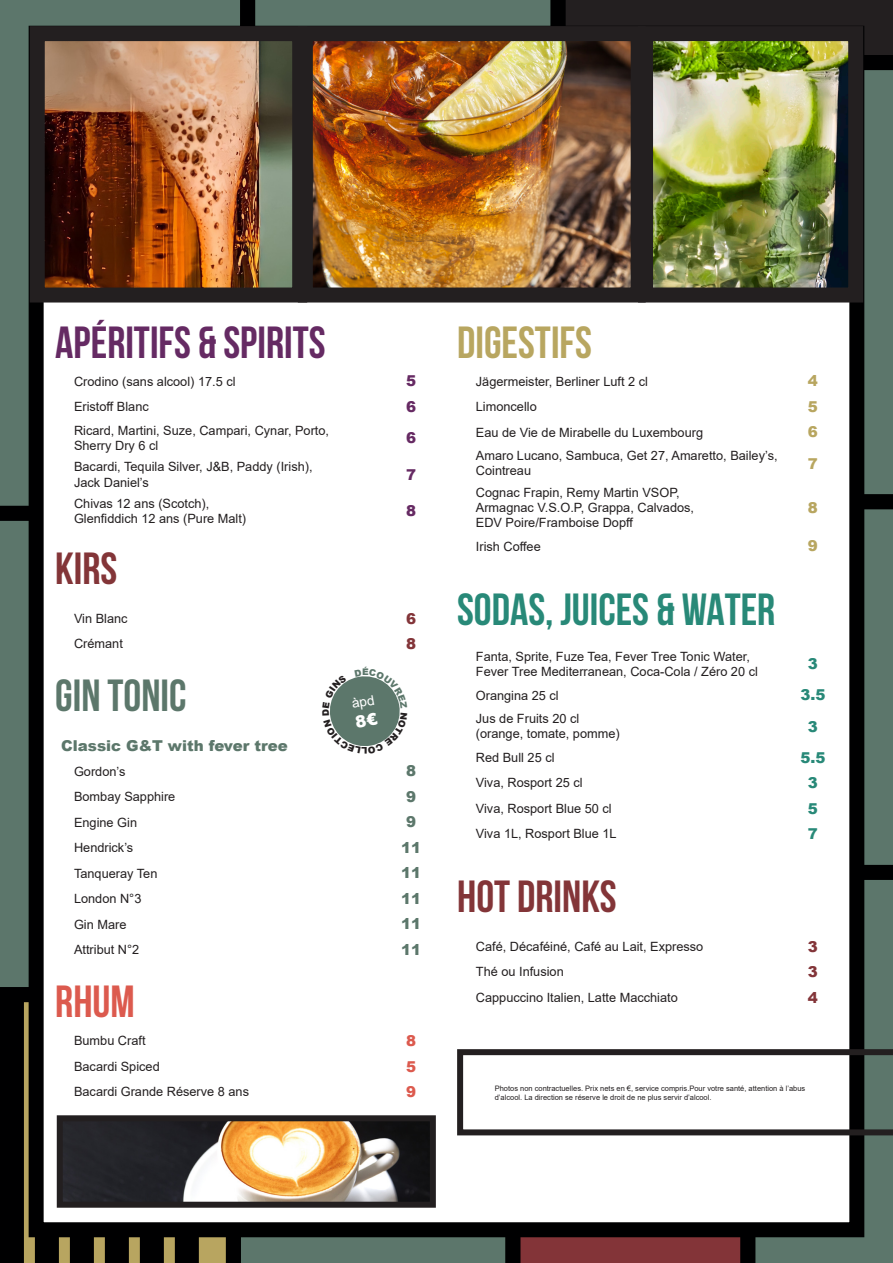
<style>
.page{position:relative;width:893px;height:1263px;background:#fff}
.page>*{position:absolute;margin:0;border:0;box-sizing:border-box;transform-origin:0 0}
.t1{font:700 45px "Bebas Neue";color:#288978}
.t2{font:700 45px "Bebas Neue";color:#652a63}
.t3{font:700 45px "Bebas Neue";color:#833538}
.t4{font:700 45px "Bebas Neue";color:#b8a660}
.t5{font:700 45px "Bebas Neue";color:#5c776b}
.t6{font:700 45px "Bebas Neue";color:#dc5a4e}
.t7{font:900 15px "Arial";color:#5c776b}
.t8{font:900 15px "Arial";color:#288978}
.t9{font:900 15px "Arial";color:#b8a660}
.t10{font:900 15px "Arial";color:#662a63}
.t11{font:900 15px "Arial";color:#833539}
.t12{font:900 15px "Arial";color:#dc5a4e}
.t13{font:12.75px/15.3px "Arial";color:#231f20}
.t14{font:900 9.15px "Arial";color:#5c776b}
.t15{font:900 9.15px "Arial";color:#231f20}
.t16{font:7.5px/9px "Arial";color:#231f20}
</style>
<div class="page">
<div style="left:0;top:0;width:240px;height:506px;background:#5c766b"></div>
<div style="left:0;top:506px;width:29px;height:481px;background:#5c766b"></div>
<svg style="left:240px;top:0;width:653px;height:55px;background:#39423e"></svg>
<div style="left:864px;top:55px;width:29px;height:439px;background:#5c766b"></div>
<svg style="left:864px;top:494px;width:29px;height:371px;background:#576f65"></svg>
<svg style="left:755px;top:865px;width:138px;height:398px;background:#577065"></svg>
<svg style="left:241px;top:1237px;width:514px;height:26px;background:#66514e"></svg>
<svg style="left:0;top:987px;width:241px;height:276px;background:#93844d"></svg>
<div style="left:0;top:995px;width:24px;height:268px;background:#000001"></div>
<div style="left:35px;top:995px;width:24px;height:268px;background:#000001"></div>
<div style="left:70px;top:995px;width:24px;height:268px;background:#000001"></div>
<div style="left:105px;top:995px;width:24px;height:268px;background:#000001"></div>
<div style="left:140px;top:995px;width:24px;height:268px;background:#000001"></div>
<div style="left:175px;top:995px;width:24px;height:268px;background:#000001"></div>
<div style="left:36px;top:33px;width:821px;height:1197px;background:#fff"></div>
<div style="left:29px;top:26px;width:835px;height:1211px;border:15px solid #000001"></div>
<img style="left:64px;top:1122px;width:365px;height:79px">
<div style="left:57px;top:1115px;width:379px;height:93px;border:6px solid #231f20"></div>
<img style="left:46px;top:42px;width:245px;height:244px">
<div style="left:30px;top:26px;width:277px;height:276px;border:15px solid #231f20"></div>
<img style="left:314px;top:42px;width:316px;height:244px">
<div style="left:298px;top:26px;width:348px;height:276px;border:15px solid #231f20"></div>
<img style="left:654px;top:42px;width:193px;height:244px">
<div style="left:638px;top:26px;width:225px;height:276px;border:15px solid #231f20"></div>
<svg style="left:457px;top:1049px;width:436px;height:86px"></svg>
<svg style="left:330px;top:676px;width:70px;height:70px"></svg>
<p class="t2" style="left:55px;top:317px;width:272px">APÉRITIFS &amp; SPIRITS</p>
<p class="t13" style="left:74px;top:373px;width:163px">Crodino (sans alcool) 17.5 cl</p>
<p class="t10" style="left:406px;top:370px;width:12px">5</p>
<p class="t13" style="left:74px;top:399px;width:76px">Eristoff Blanc</p>
<p class="t10" style="left:406px;top:396px;width:12px">6</p>
<p class="t13" style="left:74px;top:422px;width:257px">Ricard, Martini, Suze, Campari, Cynar, Porto,</p>
<p class="t13" style="left:74px;top:438px;width:86px">Sherry Dry 6 cl</p>
<p class="t10" style="left:406px;top:427px;width:12px">6</p>
<p class="t13" style="left:74px;top:459px;width:240px">Bacardi, Tequila Silver, J&amp;B, Paddy (Irish),</p>
<p class="t13" style="left:74px;top:474px;width:76px">Jack Daniel’s</p>
<p class="t13" style="left:74px;top:496px;width:137px">Chivas 12 ans (Scotch),</p>
<p class="t13" style="left:74px;top:511px;width:174px">Glenfiddich 12 ans (Pure Malt)</p>
<p class="t3" style="left:55px;top:544px;width:64px">KIRS</p>
<p class="t10" style="left:406px;top:463px;width:12px">7</p>
<p class="t10" style="left:406px;top:500px;width:12px">8</p>
<p class="t13" style="left:74px;top:611px;width:55px">Vin Blanc</p>
<p class="t11" style="left:406px;top:607px;width:12px">6</p>
<p class="t13" style="left:74px;top:636px;width:50px">Crémant</p>
<p class="t11" style="left:406px;top:633px;width:12px">8</p>
<p class="t5" style="left:55px;top:671px;width:133px">GIN TONIC</p>
<p class="t14" style="left:362px;top:665px;width:8px">É</p>
<p class="t7" style="left:61px;top:734px;width:228px">Classic G&amp;T with fever tree</p>
<p class="t13" style="left:74px;top:763px;width:53px">Gordon’s</p>
<p class="t7" style="left:406px;top:760px;width:12px">8</p>
<p class="t13" style="left:74px;top:789px;width:103px">Bombay Sapphire</p>
<p class="t7" style="left:406px;top:786px;width:12px">9</p>
<p class="t13" style="left:74px;top:814px;width:65px">Engine Gin</p>
<p class="t7" style="left:406px;top:811px;width:12px">9</p>
<p class="t13" style="left:74px;top:840px;width:61px">Hendrick’s</p>
<p class="t7" style="left:401px;top:837px;width:22px">11</p>
<p class="t13" style="left:74px;top:865px;width:85px">Tanqueray Ten</p>
<p class="t7" style="left:401px;top:862px;width:22px">11</p>
<p class="t13" style="left:74px;top:891px;width:69px">London N°3</p>
<p class="t7" style="left:401px;top:888px;width:22px">11</p>
<p class="t13" style="left:74px;top:916px;width:54px">Gin Mare</p>
<p class="t7" style="left:401px;top:913px;width:22px">11</p>
<p class="t13" style="left:74px;top:942px;width:67px">Attribut N°2</p>
<p class="t7" style="left:401px;top:939px;width:22px">11</p>
<p class="t15" style="left:367px;top:757px;width:8px;rotate:-180deg">L</p>
<p class="t6" style="left:55px;top:977px;width:81px">Rhum</p>
<p class="t13" style="left:74px;top:1033px;width:73px">Bumbu Craft</p>
<p class="t12" style="left:406px;top:1030px;width:12px">8</p>
<p class="t13" style="left:74px;top:1059px;width:87px">Bacardi Spiced</p>
<p class="t12" style="left:406px;top:1055px;width:12px">5</p>
<p class="t13" style="left:74px;top:1084px;width:177px">Bacardi Grande Réserve 8 ans</p>
<p class="t12" style="left:406px;top:1081px;width:12px">9</p>
<p class="t4" style="left:457px;top:317px;width:136px">DIGESTIFS</p>
<p class="t13" style="left:476px;top:373px;width:174px">Jägermeister, Berliner Luft 2 cl</p>
<p class="t9" style="left:808px;top:370px;width:12px">4</p>
<p class="t13" style="left:476px;top:399px;width:62px">Limoncello</p>
<p class="t9" style="left:808px;top:396px;width:12px">5</p>
<p class="t13" style="left:476px;top:424px;width:229px">Eau de Vie de Mirabelle du Luxembourg</p>
<p class="t9" style="left:808px;top:421px;width:12px">6</p>
<p class="t13" style="left:476px;top:448px;width:303px">Amaro Lucano, Sambuca, Get 27, Amaretto, Bailey’s,<br>Cointreau</p>
<p class="t9" style="left:808px;top:452px;width:12px">7</p>
<p class="t13" style="left:476px;top:484px;width:205px">Cognac Frapin, Remy Martin VSOP,</p>
<p class="t13" style="left:476px;top:500px;width:220px">Armagnac V.S.O.P, Grappa, Calvados,</p>
<p class="t13" style="left:476px;top:515px;width:159px">EDV Poire/Framboise Dopff</p>
<p class="t9" style="left:808px;top:496px;width:12px">8</p>
<p class="t13" style="left:476px;top:538px;width:66px">Irish Coffee</p>
<p class="t9" style="left:808px;top:535px;width:12px">9</p>
<p class="t1" style="left:457px;top:584px;width:320px">SODAS, JUICES &amp; WATER</p>
<p class="t13" style="left:476px;top:649px;width:276px">Fanta, Sprite, Fuze Tea, Fever Tree Tonic Water,</p>
<p class="t13" style="left:476px;top:664px;width:284px">Fever Tree Mediterranean, Coca-Cola / Zéro 20 cl</p>
<p class="t8" style="left:808px;top:653px;width:12px">3</p>
<p class="t13" style="left:476px;top:687px;width:84px">Orangina 25 cl</p>
<p class="t8" style="left:800px;top:684px;width:27px">3.5</p>
<p class="t13" style="left:476px;top:711px;width:105px">Jus de Fruits 20 cl</p>
<p class="t13" style="left:476px;top:726px;width:145px">(orange, tomate, pomme)</p>
<p class="t8" style="left:808px;top:715px;width:12px">3</p>
<p class="t13" style="left:476px;top:750px;width:80px">Red Bull 25 cl</p>
<p class="t8" style="left:800px;top:746px;width:27px">5.5</p>
<p class="t13" style="left:476px;top:775px;width:108px">Viva, Rosport 25 cl</p>
<p class="t8" style="left:808px;top:772px;width:12px">3</p>
<p class="t13" style="left:476px;top:801px;width:137px">Viva, Rosport Blue 50 cl</p>
<p class="t8" style="left:808px;top:797px;width:12px">5</p>
<p class="t13" style="left:476px;top:826px;width:142px">Viva 1L, Rosport Blue 1L</p>
<p class="t8" style="left:808px;top:823px;width:12px">7</p>
<p class="t3" style="left:457px;top:872px;width:161px">HOT DRINKS</p>
<p class="t13" style="left:476px;top:939px;width:229px">Café, Décaféiné, Café au Lait, Expresso</p>
<p class="t11" style="left:808px;top:935px;width:12px">3</p>
<p class="t13" style="left:476px;top:964px;width:89px">Thé ou Infusion</p>
<p class="t11" style="left:808px;top:961px;width:12px">3</p>
<p class="t13" style="left:476px;top:990px;width:203px">Cappuccino Italien, Latte Macchiato</p>
<p class="t11" style="left:808px;top:986px;width:12px">4</p>
<p class="t16" style="left:495px;top:1083px;width:312px">Photos non contractuelles. Prix nets en €, service compris.Pour votre santé, attention à l’abus d’alcool. La direction se réserve le droit de ne plus servir d’alcool.</p>
</div>
